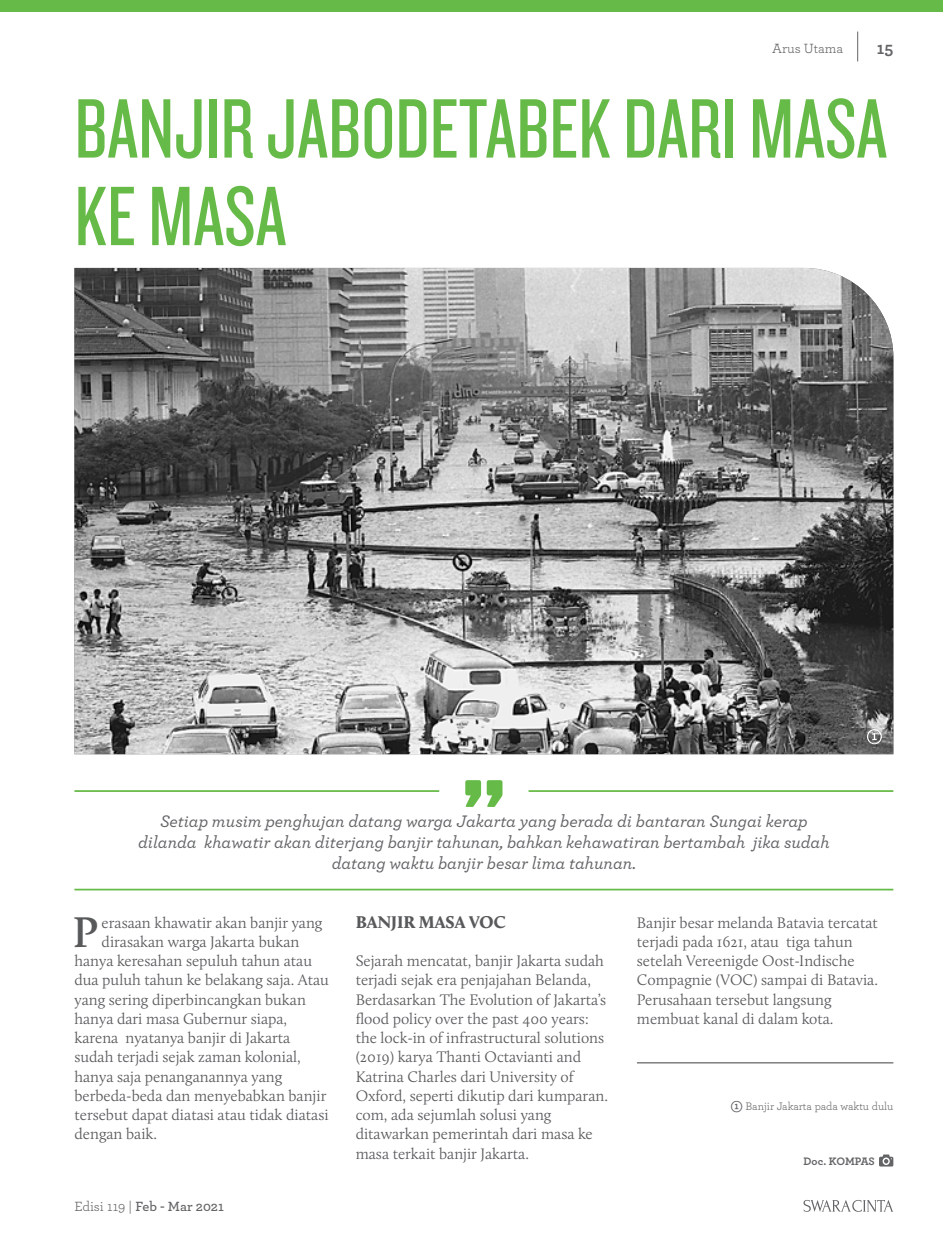
<style>
.page{position:relative;width:943px;height:1241px;background:#fff}
.page>*{position:absolute;margin:0;border:0;box-sizing:border-box;transform-origin:0 0}
.t1{font:87.5px/87.5px "Knockout HTF28 Junior Featherwt";color:#66ba47}
.t2{font:44.45px "Shancalluna";color:#58595b}
.t3{font:italic 500 17.5px/21px "Archer";color:#636466;text-align:center}
.t4{font:17.5px "Calluna Regular 3";color:#58595b}
.t5{font:700 17.5px "Archer";color:#636466}
.t6{font:300 15.75px/19.2px "Calluna";color:#58595b}
.t7{font:600 14px "Archer";color:#636466}
.t8{font:14px "Archer";color:#636466}
.t9{font:11.38px "Archer";color:#636466}
.t10{font:700 11.38px "Archer Pro";letter-spacing:-.01em;color:#636466}
.s1{font-weight:400}
.s2{font-family:"Archer Pro";font-weight:700}
</style>
<div class="page">
<svg style="left:803px;top:1200px;width:90px;height:11px"></svg>
<svg style="left:857px;top:32px;width:1px;height:29px"></svg>
<div style="left:0;top:0;width:943px;height:12px;background:#66ba47"></div>
<img style="left:74px;top:268px;width:819px;height:486px">
<svg style="left:867px;top:729px;width:14px;height:15px"></svg>
<hr style="left:74px;top:790px;width:365px;height:1px;background:#66ba47">
<hr style="left:528px;top:790px;width:365px;height:1px;background:#66ba47">
<hr style="left:74px;top:888px;width:819px;height:2px;background:#66ba47">
<svg style="left:465px;top:780px;width:37px;height:26px"></svg>
<hr style="left:637px;top:1062px;width:256px;height:1px;background:#414042">
<svg style="left:879px;top:1154px;width:14px;height:12px"></svg>
<p class="t8" style="left:772px;top:38px;width:73px">Arus Utama</p>
<p class="t5" style="left:876px;top:34px;width:18px">15</p>
<h1 class="t1" style="left:74px;top:87px;width:814px">BANJIR JABODETABEK DARI MASA<br>KE MASA</h1>
<p class="t3" style="left:138px;top:809px;width:693px">Setiap musim penghujan datang warga Jakarta yang berada di bantaran Sungai kerap dilanda khawatir akan diterjang banjir tahunan, bahkan kehawatiran bertambah jika sudah datang waktu banjir besar lima tahunan.</p>
<h2 class="t2" style="left:73px;top:904px;width:27px">P</h2>
<p class="t6" style="left:102px;top:912px;width:222px">erasaan khawatir akan banjir yang</p>
<p class="t6" style="left:102px;top:931px;width:199px">dirasakan warga Jakarta bukan</p>
<p class="t6" style="left:74px;top:950px;width:239px">hanya keresahan sepuluh tahun atau</p>
<p class="t6" style="left:74px;top:970px;width:256px">dua puluh tahun ke belakang saja. Atau</p>
<p class="t6" style="left:74px;top:989px;width:233px">yang sering diperbincangkan bukan</p>
<p class="t6" style="left:74px;top:1008px;width:214px">hanya dari masa Gubernur siapa,</p>
<p class="t6" style="left:74px;top:1027px;width:217px">karena nyatanya banjir di Jakarta</p>
<p class="t6" style="left:74px;top:1047px;width:228px">sudah terjadi sejak zaman kolonial,</p>
<p class="t6" style="left:74px;top:1066px;width:209px">hanya saja penanganannya yang</p>
<p class="t6" style="left:74px;top:1085px;width:253px">berbeda-beda dan menyebabkan banjir</p>
<p class="t6" style="left:74px;top:1104px;width:256px">tersebut dapat diatasi atau tidak diatasi</p>
<p class="t6" style="left:74px;top:1124px;width:84px">dengan baik.</p>
<p class="t7" style="left:74px;top:1195px;width:151px"><span class="s1">Edisi 119 |</span> Feb - Mar 2021</p>
<p class="t4" style="left:356px;top:910px;width:152px">BANJIR MASA VOC</p>
<p class="t6" style="left:356px;top:950px;width:254px">Sejarah mencatat, banjir Jakarta sudah terjadi sejak era penjajahan Belanda, Berdasarkan The Evolution of Jakarta’s flood policy over the past 400 years: the lock-in of infrastructural solutions (2019) karya Thanti Octavianti and Katrina Charles dari University of Oxford, seperti dikutip dari kumparan. com, ada sejumlah solusi yang ditawarkan pemerintah dari masa ke masa terkait banjir Jakarta.</p>
<p class="t6" style="left:637px;top:912px;width:242px">Banjir besar melanda Batavia tercatat terjadi pada 1621, atau tiga tahun setelah Vereenigde Oost-Indische Compagnie (VOC) sampai di Batavia.<br>Perusahaan tersebut langsung membuat kanal di dalam kota.</p>
<p class="t9" style="left:730px;top:1098px;width:164px"><span class="s2">①</span> Banjir Jakarta pada waktu dulu</p>
<p class="t10" style="left:803px;top:1152px;width:73px">Doc. KOMPAS</p>
</div>
